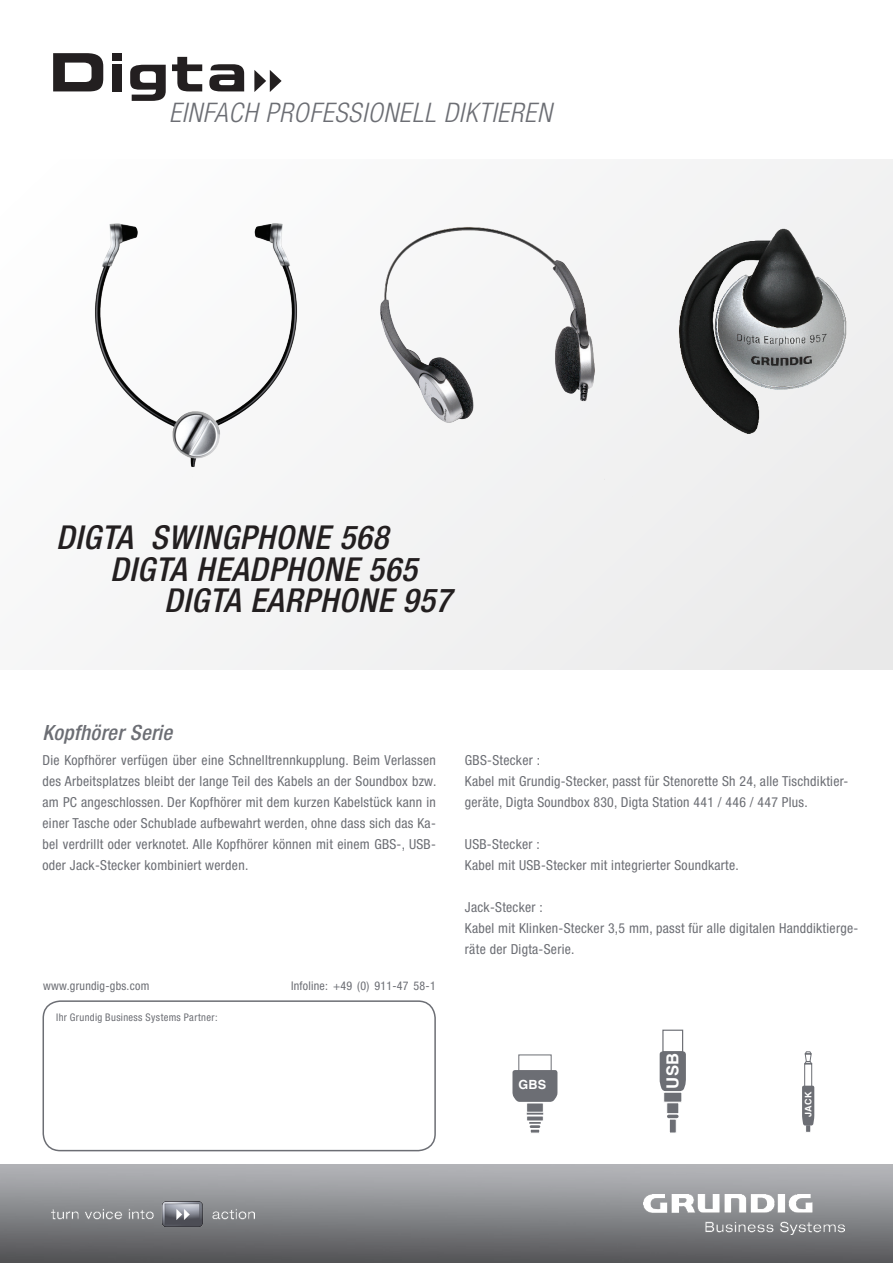
<style>
.page{position:relative;width:893px;height:1263px;background:#fff}
.page>*{position:absolute;margin:0;border:0;box-sizing:border-box;transform-origin:0 0}
.t1{font:italic 500 condensed 33px "Helvetica Neue LT Std";letter-spacing:.02em;color:#231f20}
.t2{font:italic 300 condensed 27px "Helvetica Neue LT Std";letter-spacing:.03em;color:#6c6e74}
.t3{font:italic 500 condensed 21px "Helvetica Neue LT Std";letter-spacing:.015em;color:#6c6e74}
.t4{font:700 16.65px "Helvetica";color:#fff}
.t5{font:condensed 13.8px/21px "Helvetica Neue LT Std";letter-spacing:.02em;color:#6c6e74}
.t6{font:700 12.6px "Helvetica";color:#fff}
.t7{font:condensed 12px "Helvetica Neue LT Std";letter-spacing:.02em;color:#6c6e74}
.t8{font:condensed 10.5px "Helvetica Neue LT Pro";letter-spacing:.035em;color:#6c6e74}
.t9{font:700 9px "Helvetica";color:#fff}
</style>
<div class="page">
<div style="left:1px;top:159px;width:891px;height:510px;background:#f3f3f4"></div>
<img style="left:0;top:1165px;width:893px;height:98px">
<img style="left:51px;top:1201px;width:203px;height:25px">
<img style="left:643px;top:1194px;width:202px;height:40px">
<div style="left:43px;top:1000px;width:393px;height:151px;border:2px solid #6c6e74;border-radius:17px"></div>
<div style="left:112px;top:53px;width:10px;height:8px;background:#231f20"></div>
<div style="left:112px;top:64px;width:10px;height:27px;background:#231f20"></div>
<svg style="left:172px;top:57px;width:30px;height:34px"></svg>
<svg style="left:130px;top:65px;width:36px;height:36px"></svg>
<svg style="left:209px;top:64px;width:35px;height:27px"></svg>
<svg style="left:53px;top:53px;width:50px;height:38px"></svg>
<svg style="left:254px;top:70px;width:28px;height:22px"></svg>
<img style="left:679px;top:228px;width:168px;height:206px">
<div style="left:518px;top:1054px;width:34px;height:21px;background:#fff;border:1px solid #6c6e74"></div>
<div style="left:526px;top:1103px;width:18px;height:9px;background:#6c6e74;border:1px solid #fff"></div>
<svg style="left:527px;top:1116px;width:16px;height:5px"></svg>
<svg style="left:530px;top:1129px;width:10px;height:4px"></svg>
<svg style="left:528px;top:1113px;width:14px;height:1px"></svg>
<svg style="left:512px;top:1070px;width:45px;height:32px"></svg>
<svg style="left:530px;top:1122px;width:10px;height:6px"></svg>
<div style="left:662px;top:1029px;width:21px;height:23px;background:#fff;border:1px solid #6c6e74"></div>
<div style="left:663px;top:1092px;width:19px;height:10px;background:#6c6e74;border:1px solid #fff"></div>
<div style="left:666px;top:1102px;width:13px;height:12px;background:#6c6e74;border:1px solid #fff"></div>
<div style="left:669px;top:1119px;width:7px;height:14px;background:#6c6e74;border:1px solid #fff"></div>
<svg style="left:660px;top:1051px;width:26px;height:40px"></svg>
<svg style="left:669px;top:1114px;width:8px;height:4px"></svg>
<div style="left:804px;top:1064px;width:8px;height:23px;background:#fff;border:1px solid #6c6e74"></div>
<svg style="left:805px;top:1125px;width:6px;height:7px"></svg>
<svg style="left:802px;top:1086px;width:12px;height:39px"></svg>
<svg style="left:804px;top:1051px;width:8px;height:13px"></svg>
<img style="left:71px;top:171px;width:226px;height:296px">
<img style="left:380px;top:227px;width:225px;height:253px">
<h2 class="t2" style="left:169px;top:97px;width:384px">EINFACH PROFESSIONELL DIKTIEREN</h2>
<h1 class="t1" style="left:56px;top:518px;width:334px">DIGTA SWINGPHONE 568</h1>
<h1 class="t1" style="left:110px;top:549px;width:308px">DIGTA HEADPHONE 565</h1>
<h1 class="t1" style="left:164px;top:581px;width:289px">DIGTA EARPHONE 957</h1>
<h3 class="t3" style="left:43px;top:720px;width:131px">KOPFHÖRER SERIE</h3>
<p class="t5" style="left:43px;top:749px;width:395px;text-align:justify">Die Kopfhörer verfügen über eine Schnelltrennkupplung. Beim Verlassen des Arbeitsplatzes bleibt der lange Teil des Kabels an der Soundbox bzw. am PC angeschlossen. Der Kopfhörer mit dem kurzen Kabelstück kann in einer Tasche oder Schublade aufbewahrt werden, ohne dass sich das Ka&shy;bel verdrillt oder verknotet. Alle Kopfhörer können mit einem GBS-, USB&shy;oder Jack-Stecker kombiniert werden.</p>
<p class="t7" style="left:43px;top:979px;width:108px">www.grundig-gbs.com</p>
<p class="t7" style="left:291px;top:979px;width:146px">Infoline: +49 (0) 911-47 58-1</p>
<p class="t8" style="left:56px;top:1011px;width:163px">Ihr Grundig Business Systems Partner:</p>
<p class="t5" style="left:465px;top:749px;width:385px">GBS-Stecker :<br>Kabel mit Grundig-Stecker, passt für Stenorette Sh 24, alle Tischdiktier&shy;geräte, Digta Soundbox 830, Digta Station 441 / 446 / 447 Plus.</p>
<p class="t5" style="left:465px;top:833px;width:275px">USB-Stecker :<br>Kabel mit USB-Stecker mit integrierter Soundkarte.</p>
<p class="t5" style="left:465px;top:896px;width:395px">Jack-Stecker :<br>Kabel mit Klinken-Stecker 3,5 mm, passt für alle digitalen Handdiktierge&shy;räte der Digta-Serie.</p>
<p class="t6" style="left:518px;top:1077px;width:29px">GBS</p>
<p class="t4" style="left:662px;top:1089px;width:37px;rotate:-90deg">USB</p>
<p class="t9" style="left:803px;top:1117px;width:27px;rotate:-90deg">JACK</p>
</div>
